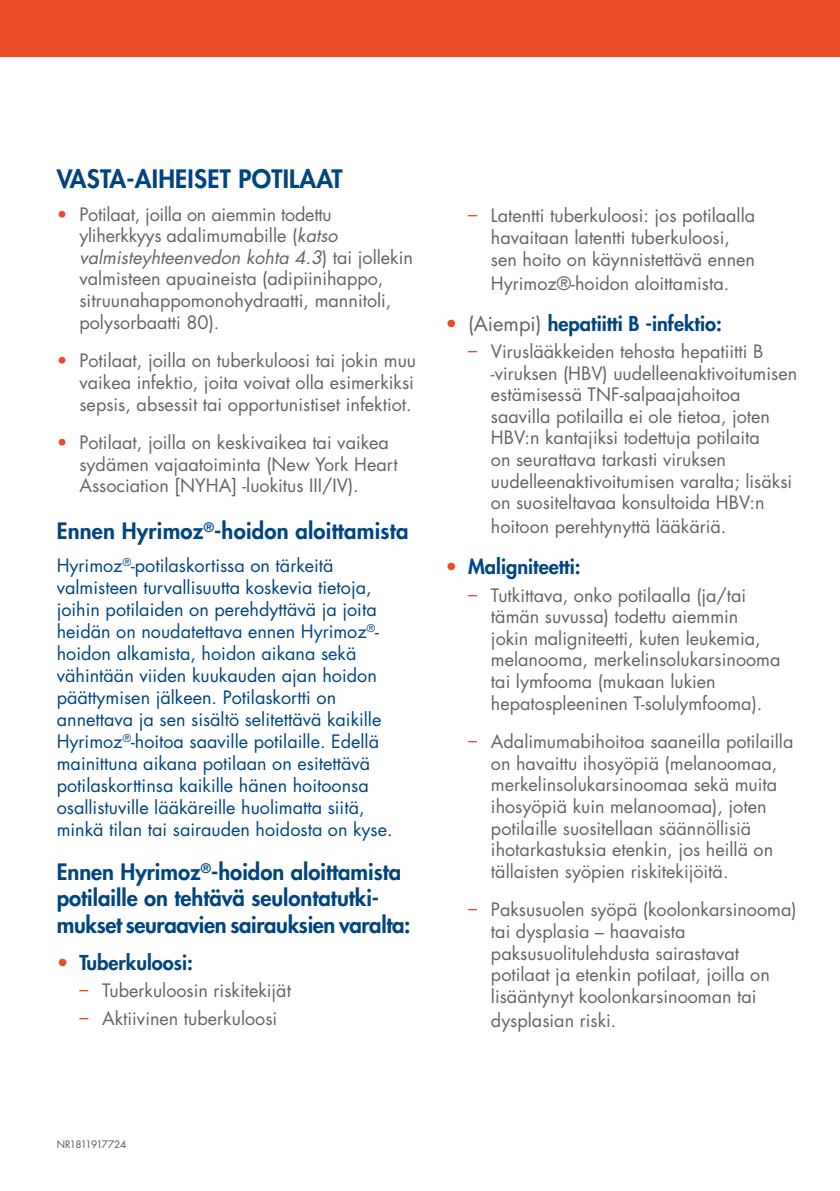
<style>
.page{position:relative;width:840px;height:1191px;background:#fff}
.page>*{position:absolute;margin:0;border:0;box-sizing:border-box;transform-origin:0 0}
.t1{font:800 24.8px "Futura Std";letter-spacing:.01em;color:#004481}
.t2{font:800 22px/26.4px "Futura Std";color:#004481}
.t3{font:800 20px "Futura Std";color:#004481}
.t4{font:18px/21.6px "Futura Std";color:#646463}
.t5{font:18px/22px "Futura Std";color:#004481}
.t6{font:10px "Futura Std";letter-spacing:-.07em;color:#575756}
.s1{color:#e94c27}
.s2{font-style:italic}
.s3{font-weight:400;color:#e94c27}
.s4{font-weight:400;color:#646463}
</style>
<div class="page">
<div style="left:0;top:0;width:839px;height:57px;background:#e94c27"></div>
<h1 class="t1" style="left:57px;top:163px;width:287px">VASTA-AIHEISET POTILAAT</h1>
<p class="t4" style="left:79px;top:203px;width:335px;text-indent:-23px"><span class="s1">•</span> Potilaat, joilla on aiemmin todettu yliherkkyys adalimumabille (<span class="s2">katso valmisteyhteenvedon kohta 4.3</span>) tai jollekin valmisteen apuaineista (adipiinihappo, sitruunahappomonohydraatti, mannitoli, polysorbaatti 80).</p>
<p class="t4" style="left:79px;top:350px;width:338px;text-indent:-23px"><span class="s1">•</span> Potilaat, joilla on tuberkuloosi tai jokin muu vaikea infektio, joita voivat olla esimerkiksi sepsis, absessit tai opportunistiset infektiot.</p>
<p class="t4" style="left:79px;top:432px;width:319px;text-indent:-23px"><span class="s1">•</span> Potilaat, joilla on keskivaikea tai vaikea sydämen vajaatoiminta (New York Heart<br>Association [NYHA] -luokitus III/IV).</p>
<p class="t2" style="left:57px;top:518px;width:353px">Ennen Hyrimoz<sup>®</sup>-hoidon aloittamista</p>
<p class="t5" style="left:57px;top:555px;width:337px">Hyrimoz<sup>®</sup>-potilaskortissa on tärkeitä valmisteen turvallisuutta koskevia tietoja, joihin potilaiden on perehdyttävä ja joita heidän on noudatettava ennen Hyrimoz<sup>®</sup>- hoidon alkamista, hoidon aikana sekä vähintään viiden kuukauden ajan hoidon päättymisen jälkeen. Potilaskortti on annettava ja sen sisältö selitettävä kaikille Hyrimoz<sup>®</sup>-hoitoa saaville potilaille. Edellä mainittuna aikana potilaan on esitettävä potilaskorttinsa kaikille hänen hoitoonsa osallistuville lääkäreille huolimatta siitä, minkä tilan tai sairauden hoidosta on kyse.</p>
<p class="t2" style="left:57px;top:858px;width:355px">Ennen Hyrimoz<sup>®</sup>-hoidon aloittamista potilaille on tehtävä seulontatutki&shy;mukset seuraavien sairauksien varalta:</p>
<p class="t3" style="left:57px;top:950px;width:138px"><span class="s3">•</span> Tuberkuloosi:</p>
<p class="t4" style="left:79px;top:980px;width:213px"><span class="s1">–</span> Tuberkuloosin riskitekijät</p>
<p class="t4" style="left:79px;top:1007px;width:199px"><span class="s1">–</span> Aktiivinen tuberkuloosi</p>
<p class="t4" style="left:490px;top:205px;width:265px;text-indent:-23px"><span class="s1">–</span> Latentti tuberkuloosi: jos potilaalla havaitaan latentti tuberkuloosi, sen hoito on käynnistettävä ennen</p>
<p class="t4" style="left:490px;top:272px;width:240px">Hyrimoz®-hoidon aloittamista.</p>
<p class="t3" style="left:445px;top:311px;width:278px"><span class="s3">•</span> <span class="s4">(Aiempi)</span> hepatiitti B -infektio:</p>
<p class="t4" style="left:490px;top:341px;width:307px;text-indent:-23px"><span class="s1">–</span> Viruslääkkeiden tehosta hepatiitti B -viruksen (HBV) uudelleenaktivoitumisen estämisessä TNF-salpaajahoitoa saavilla potilailla ei ole tietoa, joten HBV:n kantajiksi todettuja potilaita<br>on seurattava tarkasti viruksen uudelleenaktivoitumisen varalta; lisäksi on suositeltavaa konsultoida HBV:n</p>
<p class="t4" style="left:490px;top:516px;width:237px">hoitoon perehtynyttä lääkäriä.</p>
<p class="t3" style="left:445px;top:554px;width:136px"><span class="s3">•</span> Maligniteetti:</p>
<p class="t4" style="left:490px;top:584px;width:291px;text-indent:-23px"><span class="s1">–</span> Tutkittava, onko potilaalla (ja/tai tämän suvussa) todettu aiemmin<br>jokin maligniteetti, kuten leukemia, melanooma, merkelinsolukarsinooma tai lymfooma (mukaan lukien hepatospleeninen T-solulymfooma).</p>
<p class="t4" style="left:490px;top:731px;width:304px;text-indent:-23px"><span class="s1">–</span> Adalimumabihoitoa saaneilla potilailla on havaittu ihosyöpiä (melanoomaa, merkelinsolukarsinoomaa sekä muita ihosyöpiä kuin melanoomaa), joten potilaille suositellaan säännöllisiä ihotarkastuksia etenkin, jos heillä on tällaisten syöpien riskitekijöitä.</p>
<p class="t4" style="left:490px;top:899px;width:307px;text-indent:-23px"><span class="s1">–</span> Paksusuolen syöpä (koolonkarsinooma) tai dysplasia – haavaista paksusuolitulehdusta sairastavat potilaat ja etenkin potilaat, joilla on lisääntynyt koolonkarsinooman tai</p>
<p class="t4" style="left:490px;top:1009px;width:127px">dysplasian riski.</p>
<p class="t6" style="left:57px;top:1138px;width:71px">NR1811917724</p>
</div>
